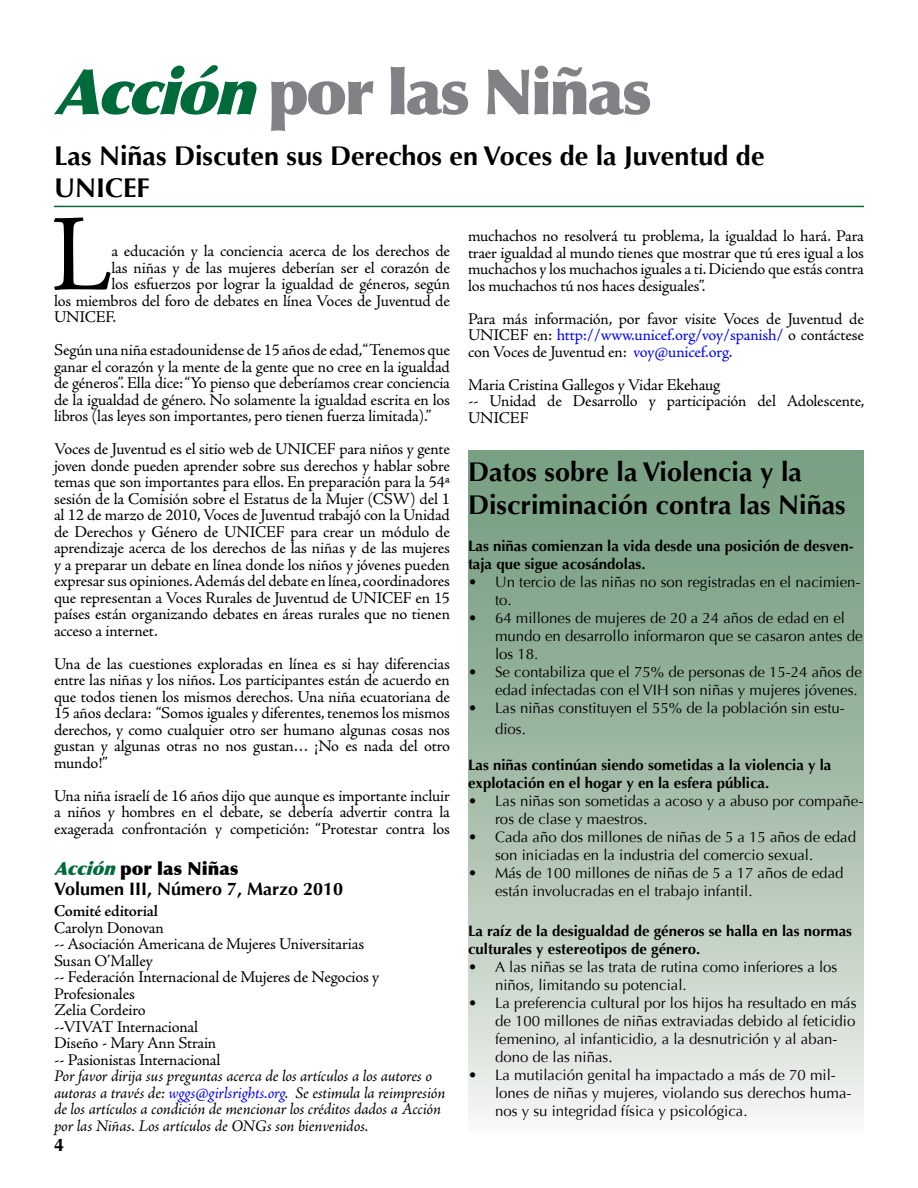
<style>
.page{position:relative;width:918px;height:1188px;background:#fff}
.page>*{position:absolute;margin:0;border:0;box-sizing:border-box;transform-origin:0 0}
.t1{font:109.5px "Adobe Jenson Pro";color:#000}
.t2{font:900 63px "Optima";letter-spacing:-.04em;color:#808285}
.t3{font:700 27px/32.4px "Optima";color:#000}
.t4{font:700 18px "Optima";color:#000}
.t5{font:900 18px "Optima";color:#000}
.t6{font:16.5px/16.5px "Adobe Jenson Pro";letter-spacing:-.01em;color:#000;text-align:justify}
.t7{font:italic 16.5px/16.5px "Adobe Jenson Pro";letter-spacing:-.015em;color:#000}
.t8{font:600 16.5px "Adobe Jenson Pro";letter-spacing:-.015em;color:#000}
.t9{font:15px/18px "Optima";color:#000}
.t10{font:700 15px/18px "Optima";color:#000}
.s1{font-style:italic;color:#006b3a}
.s2{color:#00f}
</style>
<div class="page">
<div style="left:468px;top:451px;width:396px;height:683px;background:linear-gradient(to bottom,#6b9676,#eceeea)"></div>
<hr style="left:54px;top:206px;width:810px;height:1px;background:#006b3a">
<h2 class="t2" style="left:54px;top:54px;width:599px"><span class="s1">Acción</span>por las Niñas</h2>
<h3 class="t3" style="left:54px;top:140px;width:712px">Las Niñas Discuten sus Derechos en Voces de la Juventud de<br>UNICEF</h3>
<h1 class="t1" style="left:50px;top:193px;width:64px">L</h1>
<p class="t6" style="left:111px;top:243px;width:340px">a educación y la conciencia acerca de los derechos de</p>
<p class="t6" style="left:111px;top:260px;width:340px">las niñas y de las mujeres deberían ser el corazón de</p>
<p class="t6" style="left:111px;top:276px;width:340px">los esfuerzos por lograr la igualdad de géneros, según</p>
<p class="t6" style="left:54px;top:293px;width:397px">los miembros del foro de debates en línea Voces de Juventud de</p>
<p class="t6" style="left:54px;top:309px;width:64px">UNICEF.</p>
<p class="t6" style="left:54px;top:342px;width:398px">Según una niña estadounidense de 15 años de edad, “Tenemos que ganar el corazón y la mente de la gente que no cree en la igualdad de géneros”. Ella dice: “Yo pienso que deberíamos crear conciencia de la igualdad de género. No solamente la igualdad escrita en los libros (las leyes son importantes, pero tienen fuerza limitada).”</p>
<p class="t6" style="left:54px;top:441px;width:398px">Voces de Juventud es el sitio web de UNICEF para niños y gente joven donde pueden aprender sobre sus derechos y hablar sobre temas que son importantes para ellos. En preparación para la 54ª sesión de la Comisión sobre el Estatus de la Mujer (CSW) del 1 al 12 de marzo de 2010, Voces de Juventud trabajó con la Unidad de Derechos y Género de UNICEF para crear un módulo de aprendizaje acerca de los derechos de las niñas y de las mujeres y a preparar un debate en línea donde los niños y jóvenes pueden expresar sus opiniones. Además del debate en línea, coordinadores que representan a Voces Rurales de Juventud de UNICEF en 15 países están organizando debates en áreas rurales que no tienen acceso a internet.</p>
<p class="t6" style="left:54px;top:656px;width:398px">Una de las cuestiones exploradas en línea es si hay diferencias entre las niñas y los niños. Los participantes están de acuerdo en que todos tienen los mismos derechos. Una niña ecuatoriana de 15 años declara: “Somos iguales y diferentes, tenemos los mismos derechos, y como cualquier otro ser humano algunas cosas nos gustan y algunas otras no nos gustan… ¡No es nada del otro mundo!”</p>
<p class="t6" style="left:54px;top:788px;width:398px">Una niña israelí de 16 años dijo que aunque es importante incluir a niños y hombres en el debate, se debería advertir contra la exagerada confrontación y competición: “Protestar contra los</p>
<p class="t5" style="left:54px;top:858px;width:186px"><span class="s1">Acción</span>por las Niñas</p>
<p class="t8" style="left:54px;top:902px;width:106px">Comité editorial</p>
<p class="t6" style="left:54px;top:920px;width:327px;text-align:left">Carolyn Donovan<br>-- Asociación Americana de Mujeres Universitarias<br>Susan O’Malley<br>-- Federación Internacional de Mujeres de Negocios y<br>Profesionales<br>Zelia Cordeiro<br>--VIVAT Internacional<br>Diseño - Mary Ann Strain<br>-- Pasionistas Internacional</p>
<p class="t7" style="left:54px;top:1069px;width:393px">Por favor dirija sus preguntas acerca de los artículos a los autores o autoras a través de: <span class="s2">wggs@girlsrights.org</span>. Se estimula la reimpresión de los artículos a condición de mencionar los créditos dados a Acción por las Niñas. Los artículos de ONGs son bienvenidos.</p>
<p class="t4" style="left:54px;top:878px;width:291px">Volumen III, Número 7, Marzo 2010</p>
<p class="t4" style="left:54px;top:1134px;width:12px">4</p>
<p class="t6" style="left:468px;top:228px;width:398px">muchachos no resolverá tu problema, la igualdad lo hará. Para traer igualdad al mundo tienes que mostrar que tú eres igual a los muchachos y los muchachos iguales a ti. Diciendo que estás contra los muchachos tú nos haces desiguales”.</p>
<p class="t6" style="left:468px;top:311px;width:398px">Para más información, por favor visite Voces de Juventud de UNICEF en: <span class="s2">http://www.unicef.org/voy/spanish/</span> o contáctese con Voces de Juventud en: <span class="s2">voy@unicef.org</span>.</p>
<p class="t6" style="left:468px;top:377px;width:398px;text-align:left">Maria Cristina Gallegos y Vidar Ekehaug<br>-- Unidad de Desarrollo y participación del Adolescente,<br>UNICEF</p>
<h3 class="t3" style="left:468px;top:456px;width:379px">Datos sobre la Violencia y la<br>Discriminación contra las Niñas</h3>
<p class="t10" style="left:468px;top:537px;width:387px">Las niñas comienzan la vida desde una posición de desven&shy;taja que sigue acosándolas.</p>
<p class="t9" style="left:495px;top:573px;width:367px;text-indent:-27px">• Un tercio de las niñas no son registradas en el nacimien&shy;to.</p>
<p class="t9" style="left:495px;top:609px;width:369px;text-indent:-27px">• 64 millones de mujeres de 20 a 24 años de edad en el mundo en desarrollo informaron que se casaron antes de los 18.</p>
<p class="t9" style="left:468px;top:663px;width:395px;text-align:right">• Se contabiliza que el 75% de personas de 15-24 años de edad infectadas con el VIH son niñas y mujeres jóvenes.</p>
<p class="t9" style="left:495px;top:697px;width:351px;line-height:21.6px;text-indent:-27px">• Las niñas constituyen el 55% de la población sin estu&shy;dios.</p>
<p class="t10" style="left:468px;top:756px;width:365px">Las niñas continúan siendo sometidas a la violencia y la explotación en el hogar y en la esfera pública.</p>
<p class="t9" style="left:495px;top:792px;width:370px;text-indent:-27px">• Las niñas son sometidas a acoso y a abuso por compañe&shy;ros de clase y maestros.</p>
<p class="t9" style="left:495px;top:828px;width:363px;text-indent:-27px">• Cada año dos millones de niñas de 5 a 15 años de edad son iniciadas en la industria del comercio sexual.</p>
<p class="t9" style="left:495px;top:864px;width:350px;text-indent:-27px">• Más de 100 millones de niñas de 5 a 17 años de edad están involucradas en el trabajo infantil.</p>
<p class="t10" style="left:468px;top:922px;width:386px">La raíz de la desigualdad de géneros se halla en las normas culturales y estereotipos de género.</p>
<p class="t9" style="left:495px;top:958px;width:344px;text-indent:-27px">• A las niñas se las trata de rutina como inferiores a los niños, limitando su potencial.</p>
<p class="t9" style="left:495px;top:994px;width:363px;text-indent:-27px">• La preferencia cultural por los hijos ha resultado en más de 100 millones de niñas extraviadas debido al feticidio femenino, al infanticidio, a la desnutrición y al aban&shy;dono de las niñas.</p>
<p class="t9" style="left:495px;top:1066px;width:358px;text-indent:-27px">• La mutilación genital ha impactado a más de 70 mil&shy;lones de niñas y mujeres, violando sus derechos huma&shy;nos y su integridad física y psicológica.</p>
</div>
